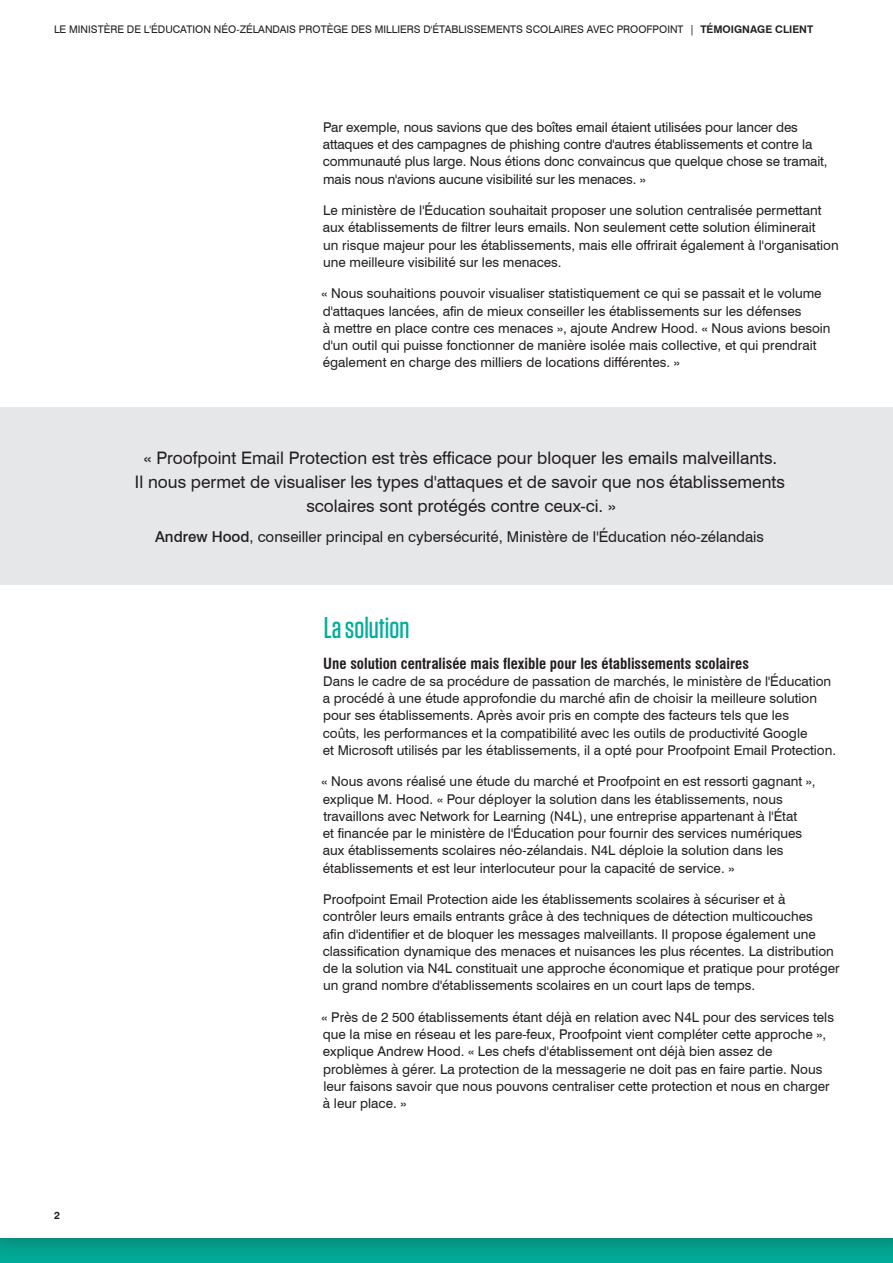
<style>
.page{position:relative;width:893px;height:1263px;background:#fff}
.page>*{position:absolute;margin:0;border:0;box-sizing:border-box;transform-origin:0 0}
.t1{font:500 30px "Tungsten";color:#00ae9a}
.t2{font:17.25px/24px "Swiss 721 BT";color:#231f20;text-align:center}
.t3{font:15px "Swiss 721 BT";color:#231f20}
.t4{font:700 condensed 15px "Swiss 721 BT";color:#231f20}
.t5{font:13.5px/17.2px "Swiss 721 BT";color:#231f20}
.t6{font:10.5px "Swiss 721 BT";color:#231f20}
.t7{font:700 10.5px "Swiss 721 BT";color:#231f20}
.s1{font-weight:700}
.s2{font-weight:500}
</style>
<div class="page">
<div style="left:0;top:0;width:893px;height:1263px;background:#231f20;opacity:.3"></div>
<div style="left:0;top:0;width:893px;height:1237px;background:#fff"></div>
<div style="left:0;top:408px;width:893px;height:177px;background:#e6e7e9"></div>
<p class="t6" style="left:54px;top:23px;width:761px">LE MINISTÈRE DE L'ÉDUCATION NÉO-ZÉLANDAIS PROTÈGE DES MILLIERS D'ÉTABLISSEMENTS SCOLAIRES AVEC PROOFPOINT | <span class="s1">TÉMOIGNAGE CLIENT</span></p>
<p class="t5" style="left:323px;top:118px;width:506px">Par exemple, nous savions que des boîtes email étaient utilisées pour lancer des attaques et des campagnes de phishing contre d'autres établissements et contre la communauté plus large. Nous étions donc convaincus que quelque chose se tramait, mais nous n'avions aucune visibilité sur les menaces. »</p>
<p class="t5" style="left:323px;top:201px;width:517px">Le ministère de l'Éducation souhaitait proposer une solution centralisée permettant aux établissements de filtrer leurs emails. Non seulement cette solution éliminerait<br>un risque majeur pour les établissements, mais elle offrirait également à l'organisation une meilleure visibilité sur les menaces.</p>
<p class="t5" style="left:321px;top:285px;width:511px">« Nous souhaitions pouvoir visualiser statistiquement ce qui se passait et le volume d'attaques lancées, afin de mieux conseiller les établissements sur les défenses<br>à mettre en place contre ces menaces », ajoute Andrew Hood. « Nous avions besoin d'un outil qui puisse fonctionner de manière isolée mais collective, et qui prendrait également en charge des milliers de locations différentes. »</p>
<p class="t2" style="left:135px;top:445px;width:651px">« Proofpoint Email Protection est très efficace pour bloquer les emails malveillants.<br>Il nous permet de visualiser les types d'attaques et de savoir que nos établissements scolaires sont protégés contre ceux-ci. »</p>
<p class="t3" style="left:155px;top:528px;width:610px"><span class="s2">Andrew Hood</span>, conseiller principal en cybersécurité, Ministère de l'Éducation néo-zélandais</p>
<p class="t7" style="left:54px;top:1208px;width:7px">2</p>
<h1 class="t1" style="left:324px;top:612px;width:87px">La solution</h1>
<p class="t4" style="left:323px;top:654px;width:427px">Une solution centralisée mais flexible pour les établissements scolaires</p>
<p class="t5" style="left:323px;top:672px;width:515px">Dans le cadre de sa procédure de passation de marchés, le ministère de l'Éducation a procédé à une étude approfondie du marché afin de choisir la meilleure solution pour ses établissements. Après avoir pris en compte des facteurs tels que les<br>coûts, les performances et la compatibilité avec les outils de productivité Google<br>et Microsoft utilisés par les établissements, il a opté pour Proofpoint Email Protection.</p>
<p class="t5" style="left:321px;top:773px;width:496px">« Nous avons réalisé une étude du marché et Proofpoint en est ressorti gagnant », explique M. Hood. « Pour déployer la solution dans les établissements, nous travaillons avec Network for Learning (N4L), une entreprise appartenant à l'État<br>et financée par le ministère de l'Éducation pour fournir des services numériques aux établissements scolaires néo-zélandais. N4L déploie la solution dans les établissements et est leur interlocuteur pour la capacité de service. »</p>
<p class="t5" style="left:323px;top:890px;width:518px">Proofpoint Email Protection aide les établissements scolaires à sécuriser et à contrôler leurs emails entrants grâce à des techniques de détection multicouches<br>afin d'identifier et de bloquer les messages malveillants. Il propose également une classification dynamique des menaces et nuisances les plus récentes. La distribution de la solution via N4L constituait une approche économique et pratique pour protéger un grand nombre d'établissements scolaires en un court laps de temps.</p>
<p class="t5" style="left:321px;top:1008px;width:514px">« Près de 2 500 établissements étant déjà en relation avec N4L pour des services tels que la mise en réseau et les pare-feux, Proofpoint vient compléter cette approche », explique Andrew Hood. « Les chefs d'établissement ont déjà bien assez de problèmes à gérer. La protection de la messagerie ne doit pas en faire partie. Nous leur faisons savoir que nous pouvons centraliser cette protection et nous en charger à leur place. »</p>
</div>
